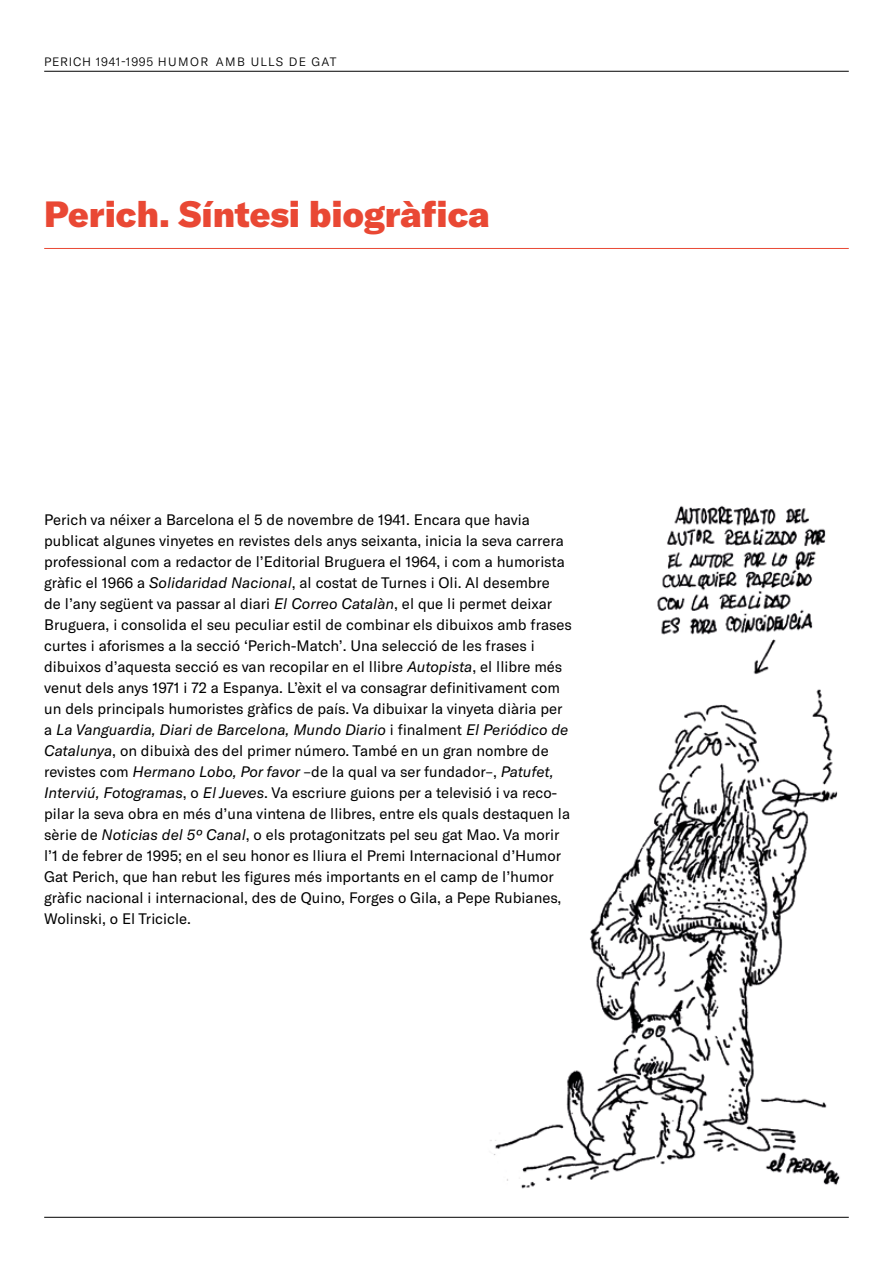
<style>
.page{position:relative;width:893px;height:1263px;background:#fff}
.page>*{position:absolute;margin:0;border:0;box-sizing:border-box;transform-origin:0 0}
.t1{font:900 36px "GT America";color:#e94834}
.t2{font:15px/21px "GT America";color:#000}
.t3{font:300 12px "GT America";letter-spacing:.06em;color:#000}
.s1{font-style:italic}
</style>
<div class="page">
<hr style="left:44px;top:71px;width:805px;height:1px;background:#000">
<hr style="left:44px;top:1217px;width:805px;height:1px;background:#000">
<hr style="left:44px;top:248px;width:805px;height:1px;background:#e94834">
<img style="left:490px;top:505px;width:350px;height:684px">
<p class="t3" style="left:44px;top:55px;width:294px">PERICH 1941-1995 HUMOR AMB ULLS DE GAT</p>
<h1 class="t1" style="left:44px;top:191px;width:447px">Perich. Síntesi biogràfica</h1>
<p class="t2" style="left:44px;top:509px;width:529px">Perich va néixer a Barcelona el 5 de novembre de 1941. Encara que havia publicat algunes vinyetes en revistes dels anys seixanta, inicia la seva carrera professional com a redactor de l’Editorial Bruguera el 1964, i com a humorista gràfic el 1966 a <span class="s1">Solidaridad Nacional</span>, al costat de Turnes i Oli. Al desembre<br>de l’any següent va passar al diari <span class="s1">El Correo Catalàn</span>, el que li permet deixar Bruguera, i consolida el seu peculiar estil de combinar els dibuixos amb frases curtes i aforismes a la secció ‘Perich-Match’. Una selecció de les frases i dibuixos d’aquesta secció es van recopilar en el llibre <span class="s1">Autopista</span>, el llibre més venut dels anys 1971 i 72 a Espanya. L’èxit el va consagrar definitivament com un dels principals humoristes gràfics de país. Va dibuixar la vinyeta diària per a <span class="s1">La Vanguardia, Diari de Barcelona, Mundo Diario</span> i finalment <span class="s1">El Periódico de Catalunya</span>, on dibuixà des del primer número. També en un gran nombre de revistes com <span class="s1">Hermano Lobo, Por favor</span> –de la qual va ser fundador–, <span class="s1">Patufet, Interviú, Fotogramas</span>, o <span class="s1">El Jueves</span>. Va escriure guions per a televisió i va reco&shy;pilar la seva obra en més d’una vintena de llibres, entre els quals destaquen la sèrie de <span class="s1">Noticias del 5º Canal</span>, o els protagonitzats pel seu gat Mao. Va morir l’1 de febrer de 1995; en el seu honor es lliura el Premi Internacional d’Humor Gat Perich, que han rebut les figures més importants en el camp de l’humor gràfic nacional i internacional, des de Quino, Forges o Gila, a Pepe Rubianes, Wolinski, o El Tricicle.</p>
</div>
